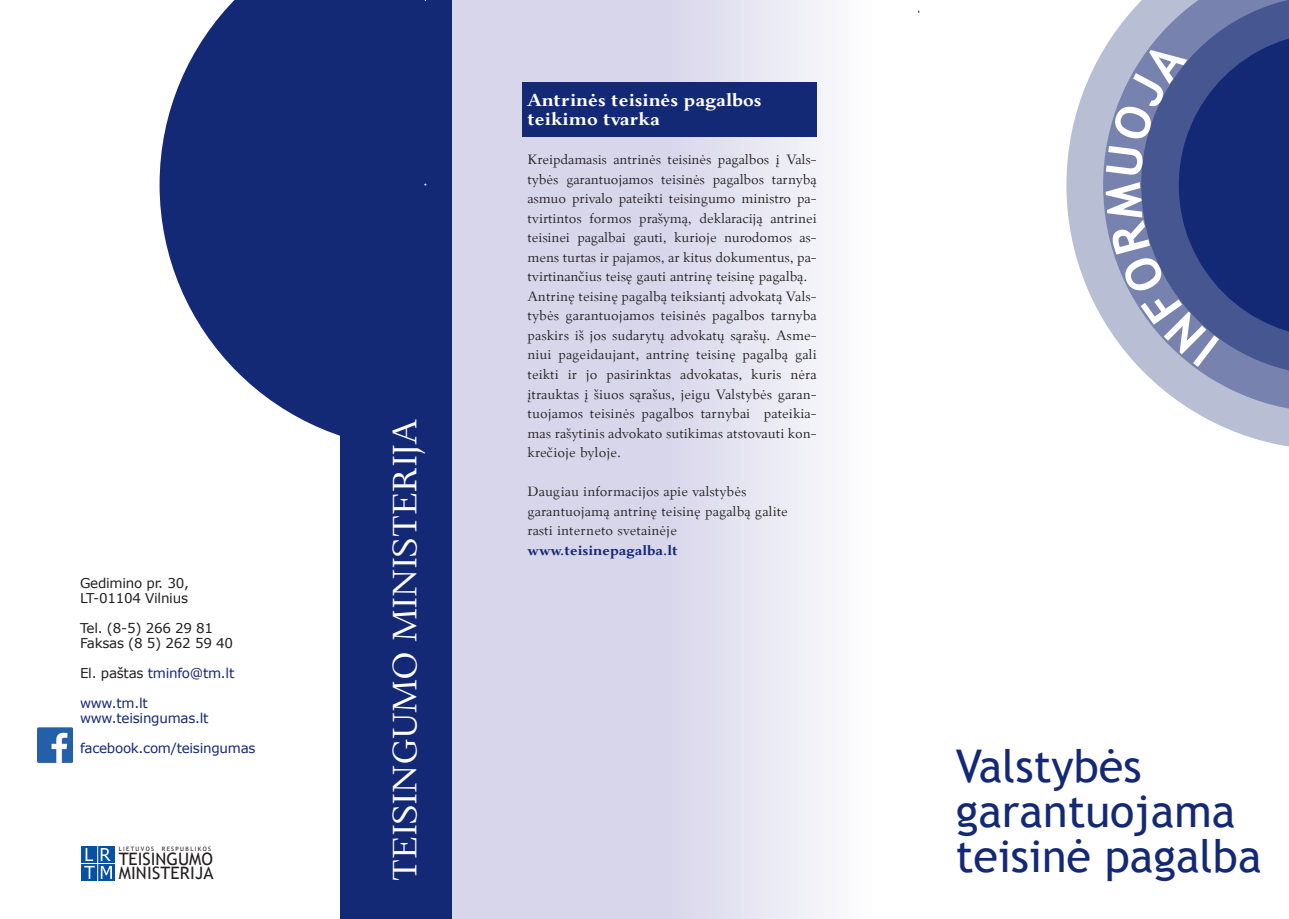
<style>
.page{position:relative;width:1289px;height:919px;background:#fff}
.page>*{position:absolute;margin:0;border:0;box-sizing:border-box;transform-origin:0 0}
.pavadinimas{font:45px/45px "Trebuchet MS";color:#142975}
.tekstas{font:37.5px "Palemonas";letter-spacing:-.02em;color:#fff}
.klausimas_baltas{font:700 19.5px/19.5px "Palemonas";color:#fff}
.pavadinimas-2{font:17.1px "Trebuchet MS";letter-spacing:.01em;color:#231f20}
.tekstas-2{font:15px/19.5px "Palemonas";color:#231f20;text-align:justify}
.t1{font:13.5px "Verdana";letter-spacing:-.02em;color:#142975}
.t2{font:13.5px "Verdana";letter-spacing:-.02em;color:#231f20}
.pavadinimas-3{font:6px "Trebuchet MS";letter-spacing:.23em;color:#231f20}
.s1{color:#231f20}
.s2{font-weight:700;color:#142975}
</style>
<div class="page">
<div style="left:451px;top:0;width:450px;height:918px;background:linear-gradient(to right,#cdcbe6,#f8f8fb)"></div>
<svg style="left:1066px;top:51px;width:222px;height:396px"></svg>
<svg style="left:1103px;top:1px;width:185px;height:411px"></svg>
<svg style="left:1141px;top:0;width:147px;height:375px;background:#7e89b2"></svg>
<svg style="left:1105px;top:33px;width:183px;height:334px;background:#57669c"></svg>
<svg style="left:159px;top:0;width:181px;height:436px;fill:#142975"></svg>
<div style="left:273px;top:32px;width:67px;height:305px;background:#142975"></div>
<div style="left:340px;top:0;width:111px;height:918px;background:#142975"></div>
<div style="left:82px;top:846px;width:33px;height:34px;background:#0850a3"></div>
<svg style="left:84px;top:848px;width:28px;height:30px"></svg>
<hr style="left:97px;top:845px;width:1px;height:36px;background:#fff">
<hr style="left:80px;top:863px;width:36px;height:1px;background:#fff">
<img style="left:38px;top:727px;width:34px;height:36px">
<div style="left:522px;top:82px;width:294px;height:55px;background:#142975"></div>
<p class="t2" style="left:80px;top:574px;width:110px">Gedimino pr. 30,</p>
<p class="t2" style="left:80px;top:589px;width:109px">LT-01104 Vilnius</p>
<p class="t2" style="left:80px;top:619px;width:135px">Tel. (8-5) 266 29 81</p>
<p class="t2" style="left:80px;top:634px;width:154px">Faksas (8 5) 262 59 40</p>
<p class="t1" style="left:80px;top:664px;width:156px"><span class="s1">El. paštas</span> tminfo@tm.lt</p>
<p class="t1" style="left:80px;top:694px;width:69px">www.tm.lt</p>
<p class="t1" style="left:80px;top:709px;width:130px">www.teisingumas.lt</p>
<p class="t1" style="left:80px;top:739px;width:177px">facebook.com/teisingumas</p>
<p class="pavadinimas-3" style="left:119px;top:845px;width:37px">LIETUVOS</p>
<p class="pavadinimas-3" style="left:162px;top:845px;width:51px">RESPUBLIKOS</p>
<p class="pavadinimas-2" style="left:119px;top:849px;width:96px">TEISINGUMO</p>
<p class="pavadinimas-2" style="left:119px;top:863px;width:96px">MINISTERIJA</p>
<p class="tekstas" style="left:380px;top:882px;width:465px;rotate:-90deg">TEISINGUMO MINISTERIJA</p>
<p class="klausimas_baltas" style="left:527px;top:89px;width:235px">Antrinės teisinės pagalbos teikimo tvarka</p>
<p class="tekstas-2" style="left:527px;top:149px;width:291px">Kreipdamasis antrinės teisinės pagalbos į Vals&shy;tybės garantuojamos teisinės pagalbos tarnybą asmuo privalo pateikti teisingumo ministro pa&shy;tvirtintos formos prašymą, deklaraciją antrinei teisinei pagalbai gauti, kurioje nurodomos as&shy;mens turtas ir pajamos, ar kitus dokumentus, pa&shy;tvirtinančius teisę gauti antrinę teisinę pagalbą.</p>
<p class="tekstas-2" style="left:527px;top:286px;width:291px">Antrinę teisinę pagalbą teiksiantį advokatą Vals&shy;tybės garantuojamos teisinės pagalbos tarnyba paskirs iš jos sudarytų advokatų sąrašų. Asme&shy;niui pageidaujant, antrinę teisinę pagalbą gali teikti ir jo pasirinktas advokatas, kuris nėra įtrauktas į šiuos sąrašus, jeigu Valstybės garan&shy;tuojamos teisinės pagalbos tarnybai pateikia&shy;mas rašytinis advokato sutikimas atstovauti kon&shy;krečioje byloje.</p>
<p class="tekstas-2" style="left:527px;top:481px;width:262px;text-align:left">Daugiau informacijos apie valstybės garantuojamą antrinę teisinę pagalbą galite rasti interneto svetainėje <span class="s2">www.teisinepagalba.lt</span></p>
<p class="pavadinimas" style="left:955px;top:744px;width:281px">Valstybės garantuojama</p>
<p class="pavadinimas" style="left:955px;top:834px;width:307px">teisinė pagalba</p>
</div>
